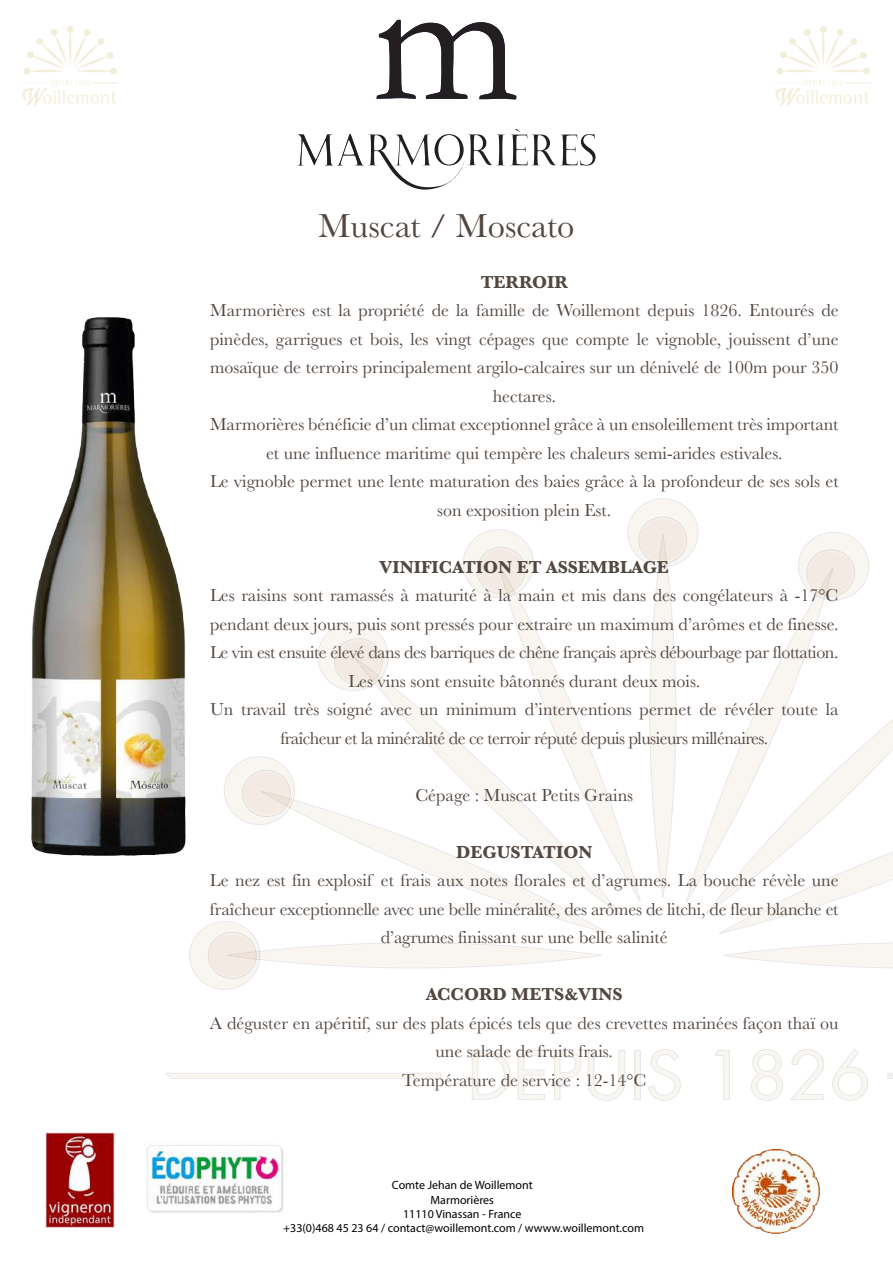
<style>
.page{position:relative;width:893px;height:1263px;background:#fff}
.page>*{position:absolute;margin:0;border:0;box-sizing:border-box;transform-origin:0 0}
.t1{font:34.5px "Baskerville";color:#534741}
.t2{font:18px/28.5px "Baskerville";color:#534741;text-align:center}
.t3{font:700 18px "Baskerville";color:#534741}
.t4{font:12px/14.4px "Myriad Pro";color:#000;text-align:center}
</style>
<div class="page">
<img style="left:31px;top:317px;width:155px;height:539px">
<img style="left:147px;top:1145px;width:136px;height:68px">
<svg style="left:705px;top:719px;width:188px;height:195px"></svg>
<svg style="left:723px;top:942px;width:170px;height:27px"></svg>
<svg style="left:382px;top:684px;width:238px;height:230px"></svg>
<svg style="left:686px;top:601px;width:148px;height:301px"></svg>
<svg style="left:719px;top:797px;width:174px;height:137px"></svg>
<svg style="left:295px;top:791px;width:312px;height:142px"></svg>
<svg style="left:498px;top:599px;width:143px;height:303px"></svg>
<svg style="left:627px;top:498px;width:72px;height:399px"></svg>
<div style="left:638px;top:516px;width:49px;height:48px;border:1px solid #151515;border-radius:50%"></div>
<svg style="left:189px;top:921px;width:413px;height:69px"></svg>
<div style="left:208px;top:932px;width:49px;height:47px;border:1px solid #151515;border-radius:50%"></div>
<svg style="left:317px;top:622px;width:72px;height:70px"></svg>
<svg style="left:798px;top:532px;width:71px;height:69px"></svg>
<svg style="left:224px;top:756px;width:71px;height:69px"></svg>
<svg style="left:463px;top:529px;width:71px;height:70px"></svg>
<svg style="left:472px;top:1050px;width:39px;height:50px"></svg>
<svg style="left:518px;top:1050px;width:27px;height:50px"></svg>
<svg style="left:554px;top:1050px;width:27px;height:50px"></svg>
<svg style="left:588px;top:1050px;width:37px;height:51px"></svg>
<svg style="left:636px;top:1052px;width:3px;height:46px"></svg>
<svg style="left:648px;top:1049px;width:33px;height:52px"></svg>
<svg style="left:715px;top:1050px;width:15px;height:50px"></svg>
<svg style="left:751px;top:1049px;width:32px;height:52px"></svg>
<svg style="left:790px;top:1049px;width:34px;height:51px"></svg>
<svg style="left:832px;top:1049px;width:36px;height:52px"></svg>
<svg style="left:166px;top:1073px;width:275px;height:5px"></svg>
<svg style="left:887px;top:1073px;width:6px;height:6px"></svg>
<div style="left:67px;top:26px;width:7px;height:7px;background:#f3eeda;border-radius:50%"></div>
<div style="left:110px;top:68px;width:7px;height:6px;background:#f3eeda;border-radius:50%"></div>
<svg style="left:24px;top:28px;width:90px;height:46px"></svg>
<svg style="left:22px;top:80px;width:97px;height:26px"></svg>
<div style="left:820px;top:26px;width:7px;height:7px;background:#f3eeda;border-radius:50%"></div>
<div style="left:863px;top:68px;width:7px;height:6px;background:#f3eeda;border-radius:50%"></div>
<svg style="left:777px;top:28px;width:90px;height:46px"></svg>
<svg style="left:775px;top:80px;width:97px;height:26px"></svg>
<img style="left:733px;top:1149px;width:86px;height:84px">
<img style="left:46px;top:1133px;width:68px;height:94px">
<svg style="left:297px;top:129px;width:298px;height:61px"></svg>
<svg style="left:377px;top:20px;width:139px;height:79px"></svg>
<h1 class="t1" style="left:318px;top:204px;width:257px">Muscat / Moscato</h1>
<p class="t3" style="left:481px;top:269px;width:89px">TERROIR</p>
<p class="t2" style="left:210px;top:296px;width:630px">Marmorières est la propriété de la famille de Woillemont depuis 1826. Entourés de pinèdes, garrigues et bois, les vingt cépages que compte le vignoble, jouissent d’une mosaïque de terroirs principalement argilo-calcaires sur un dénivelé de 100m pour 350 hectares.<br>Marmorières bénéficie d’un climat exceptionnel grâce à un ensoleillement très important et une influence maritime qui tempère les chaleurs semi-arides estivales.<br>Le vignoble permet une lente maturation des baies grâce à la profondeur de ses sols et son exposition plein Est.</p>
<p class="t3" style="left:380px;top:554px;width:291px">VINIFICATION ET ASSEMBLAGE</p>
<p class="t2" style="left:210px;top:581px;width:630px">Les raisins sont ramassés à maturité à la main et mis dans des congélateurs à -17°C pendant deux jours, puis sont pressés pour extraire un maximum d’arômes et de finesse.<br>Le vin est ensuite élevé dans des barriques de chêne français après débourbage par flottation.<br>Les vins sont ensuite bâtonnés durant deux mois.<br>Un travail très soigné avec un minimum d’interventions permet de révéler toute la fraîcheur et la minéralité de ce terroir réputé depuis plusieurs millénaires.</p>
<p class="t2" style="left:415px;top:781px;width:219px">Cépage : Muscat Petits Grains</p>
<p class="t3" style="left:456px;top:839px;width:138px">DEGUSTATION</p>
<p class="t2" style="left:210px;top:866px;width:630px">Le nez est fin explosif et frais aux notes florales et d’agrumes. La bouche révèle une fraîcheur exceptionnelle avec une belle minéralité, des arômes de litchi, de fleur blanche et d’agrumes finissant sur une belle salinité</p>
<p class="t3" style="left:426px;top:982px;width:198px">ACCORD METS&amp;VINS</p>
<p class="t2" style="left:210px;top:1009px;width:630px">A déguster en apéritif, sur des plats épicés tels que des crevettes marinées façon thaï ou une salade de fruits frais.<br>Température de service : 12-14°C</p>
<p class="t4" style="left:283px;top:1178px;width:362px">Comte Jehan de Woillemont<br>Marmorières<br>11110 Vinassan - France<br>+33(0)468 45 23 64 / contact@woillemont.com / wwww.woillemont.com</p>
</div>
